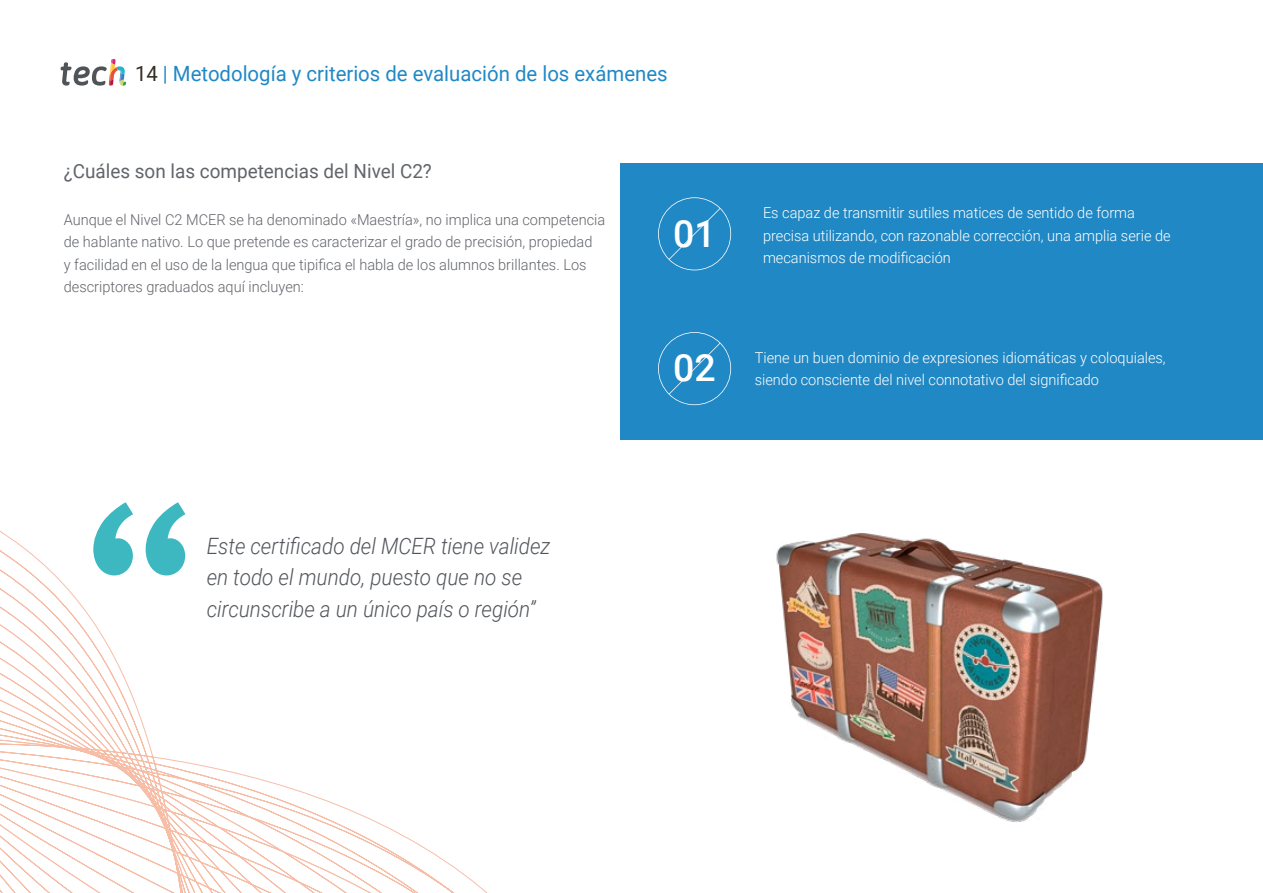
<style>
.page{position:relative;width:1263px;height:893px;background:#fff}
.page>*{position:absolute;margin:0;border:0;box-sizing:border-box;transform-origin:0 0}
.t1{font:500 37.5px "Roboto";color:#fff}
.t2{font:italic 300 22.5px/31.5px "Roboto";color:#52555b;scale:.92 1}
.t3{font:21px "Roboto";color:#2088c5}
.t4{font:19.5px "Roboto";color:#61646a}
.t5{font:300 15px/22.5px "Roboto";color:#61646a}
.t6{font:300 15px/22.5px "Roboto";color:#fff}
.s1{color:#312e20}
</style>
<div class="page">
<svg style="left:0;top:530px;width:488px;height:363px"></svg>
<svg style="left:61px;top:59px;width:65px;height:27px"></svg>
<img style="left:776px;top:532px;width:327px;height:290px">
<div style="left:621px;top:164px;width:642px;height:276px;background:#2088c5"></div>
<svg style="left:658px;top:197px;width:73px;height:73px"></svg>
<svg style="left:658px;top:332px;width:73px;height:73px"></svg>
<svg style="left:93px;top:502px;width:92px;height:73px"></svg>
<h3 class="t3" style="left:135px;top:59px;width:534px"><span class="s1">14</span> | Metodología y criterios de evaluación de los exámenes</h3>
<h3 class="t4" style="left:64px;top:158px;width:370px">¿Cuáles son las competencias del Nivel C2?</h3>
<p class="t5" style="left:64px;top:208px;width:543px">Aunque el Nivel C2 MCER se ha denominado «Maestría», no implica una competencia de hablante nativo. Lo que pretende es caracterizar el grado de precisión, propiedad<br>y facilidad en el uso de la lengua que tipifica el habla de los alumnos brillantes. Los descriptores graduados aquí incluyen:</p>
<h1 class="t1" style="left:673px;top:207px;width:44px">01</h1>
<h1 class="t1" style="left:673px;top:342px;width:44px">02</h1>
<p class="t6" style="left:763px;top:201px;width:409px">Es capaz de transmitir sutiles matices de sentido de forma precisa utilizando, con razonable corrección, una amplia serie de mecanismos de modificación</p>
<p class="t6" style="left:755px;top:346px;width:412px">Tiene un buen dominio de expresiones idiomáticas y coloquiales, siendo consciente del nivel connotativo del significado</p>
<h2 class="t2" style="left:207px;top:529px;width:375px">Este certificado del MCER tiene validez en todo el mundo, puesto que no se circunscribe a un único país o región”</h2>
</div>
